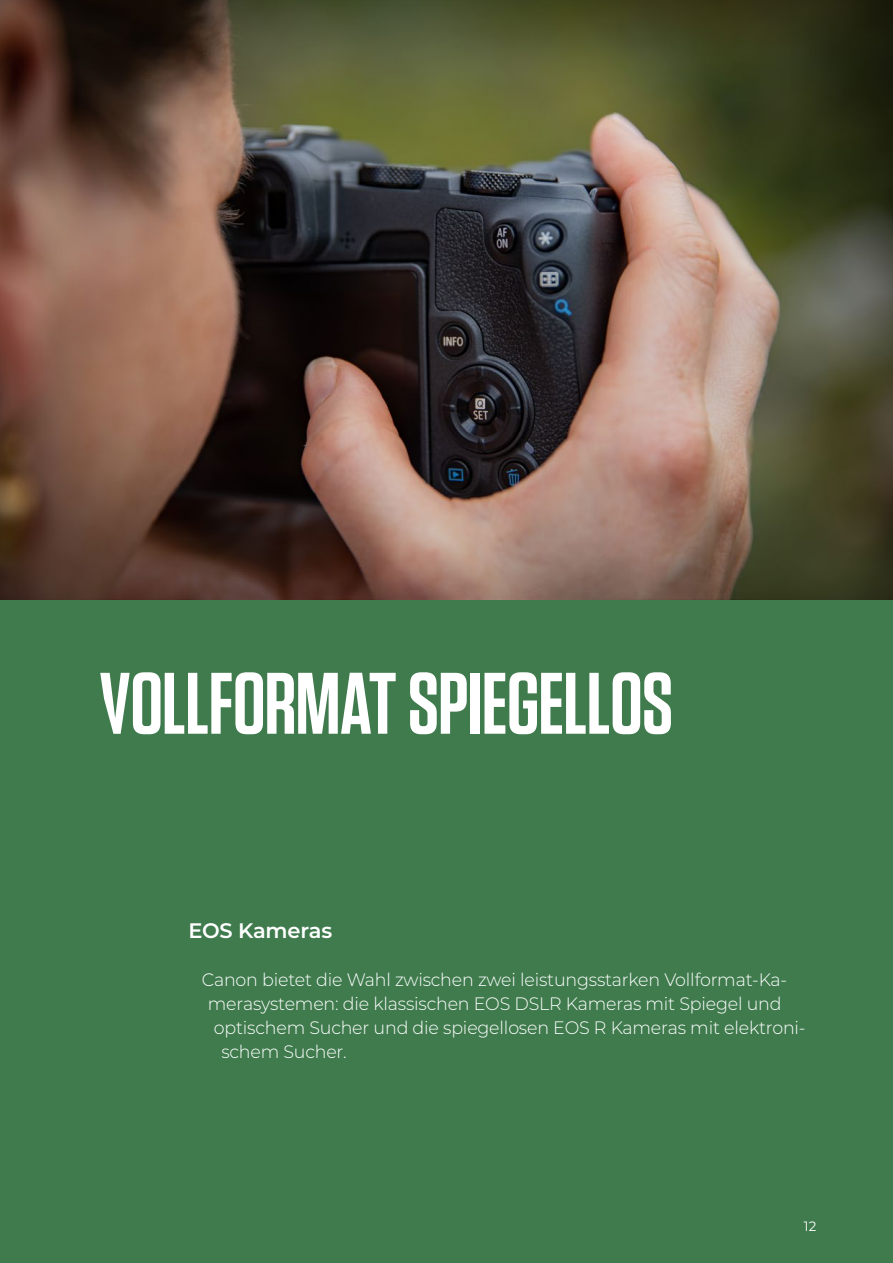
<style>
.page{position:relative;width:893px;height:1263px;background:#3f7b4d}
.page>*{position:absolute;margin:0;border:0;box-sizing:border-box;transform-origin:0 0}
.t1{font:87px "Tungsten Reveal EXT";letter-spacing:-.01em;color:#fff}
.Subhead{font:600 21px "Montserrat";letter-spacing:-.01em;color:#fff}
.Subhead-2{font:300 18px "Montserrat";letter-spacing:-.01em;color:#fff}
.t2{font:13.5px "Montserrat";color:#fff}
</style>
<div class="page">
<img style="left:0;top:0;width:893px;height:600px">
<p class="t1" style="left:100px;top:664px;width:575px">VOLLFORMAT SPIEGELLOS</p>
<p class="Subhead" style="left:188px;top:915px;width:145px">EOS Kameras</p>
<p class="Subhead-2" style="left:202px;top:967px;width:587px">Canon bietet die Wahl zwischen zwei leistungsstarken Vollformat-Ka-</p>
<p class="Subhead-2" style="left:208px;top:991px;width:575px">merasystemen: die klassischen EOS DSLR Kameras mit Spiegel und</p>
<p class="Subhead-2" style="left:214px;top:1015px;width:593px">optischem Sucher und die spiegellosen EOS R Kameras mit elektroni-</p>
<p class="Subhead-2" style="left:221px;top:1039px;width:127px">schem Sucher.</p>
<p class="t2" style="left:804px;top:1217px;width:14px">12</p>
</div>
